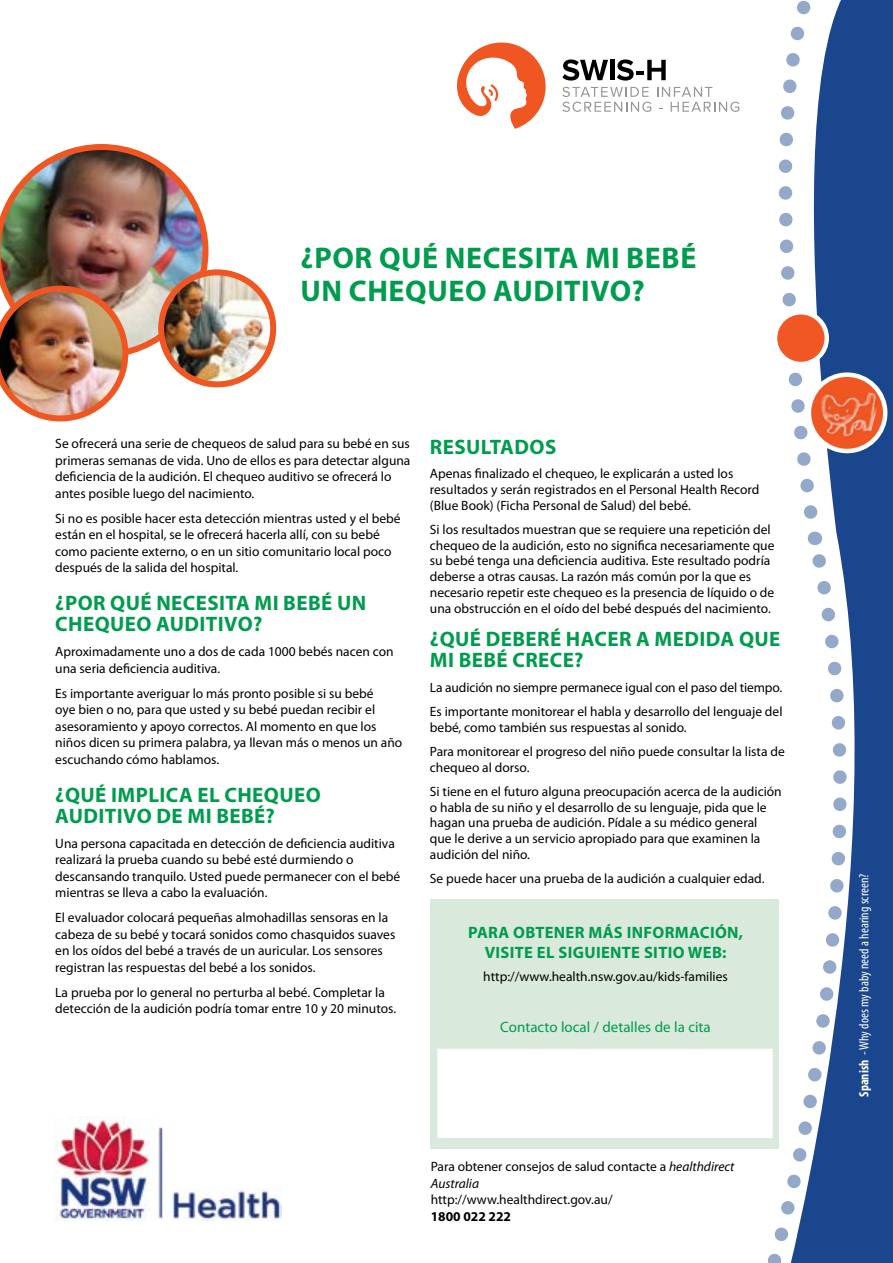
<style>
.page{position:relative;width:893px;height:1263px;background:#fff}
.page>*{position:absolute;margin:0;border:0;box-sizing:border-box;transform-origin:0 0}
.t1{font:700 30px/33px "Myriad Pro";letter-spacing:.02em;color:#009c4e}
.t2{font:700 21px/21px "Myriad Pro";letter-spacing:.02em;color:#009c4e}
.t3{font:700 16.5px/19.5px "Myriad Pro";letter-spacing:.02em;color:#009c4e;text-align:center}
.t4{font:15px "Myriad Pro";color:#009c4e}
.t5{font:13.5px/16.5px "Myriad Pro";color:#000}
.t6{font:condensed 13.5px "Myriad Pro";color:#fff}
.t7{font:700 13.5px "Myriad Pro";color:#000}
.s1{font-weight:700}
.s2{font-style:italic}
</style>
<div class="page">
<svg style="left:562px;top:87px;width:89px;height:25px"></svg>
<svg style="left:657px;top:87px;width:82px;height:25px"></svg>
<svg style="left:562px;top:59px;width:46px;height:22px"></svg>
<hr style="left:610px;top:60px;width:4px;height:20px;background:#000">
<svg style="left:617px;top:59px;width:49px;height:22px"></svg>
<svg style="left:457px;top:43px;width:89px;height:86px"></svg>
<img style="left:54px;top:1116px;width:227px;height:104px">
<div style="left:808px;top:0;width:85px;height:1263px;background:#1a468d"></div>
<svg style="left:767px;top:536px;width:110px;height:727px"></svg>
<svg style="left:778px;top:0;width:72px;height:527px"></svg>
<svg style="left:814px;top:532px;width:1px;height:13px"></svg>
<svg style="left:892px;top:640px;width:1px;height:13px"></svg>
<div style="left:886px;top:659px;width:7px;height:604px;background:#1a468d"></div>
<div style="left:775px;top:312px;width:52px;height:52px;background:#f05725;border-radius:50%"></div>
<div style="left:773px;top:310px;width:56px;height:56px;border:4px solid #fff;border-radius:50%"></div>
<svg style="left:809px;top:375px;width:76px;height:76px"></svg>
<div style="left:807px;top:372px;width:80px;height:81px;border:4px solid #fff;border-radius:50%"></div>
<img style="left:813px;top:381px;width:68px;height:63px">
<img style="left:0;top:144px;width:208px;height:277px">
<img style="left:161px;top:274px;width:112px;height:108px">
<div style="left:158px;top:269px;width:118px;height:118px;border:6px solid #f05622;border-radius:50%"></div>
<div style="left:431px;top:899px;width:348px;height:250px;background:#d9e9db"></div>
<div style="left:437px;top:1049px;width:336px;height:89px;background:#fff"></div>
<h1 class="t1" style="left:300px;top:240px;width:397px">¿POR QUÉ NECESITA MI BEBÉ<br>UN CHEQUEO AUDITIVO?</h1>
<p class="t5" style="left:55px;top:435px;width:357px">Se ofrecerá una serie de chequeos de salud para su bebé en sus primeras semanas de vida. Uno de ellos es para detectar alguna deficiencia de la audición. El chequeo auditivo se ofrecerá lo antes posible luego del nacimiento.</p>
<p class="t5" style="left:55px;top:510px;width:347px">Si no es posible hacer esta detección mientras usted y el bebé están en el hospital, se le ofrecerá hacerla allí, con su bebé como paciente externo, o en un sitio comunitario local poco después de la salida del hospital.</p>
<h2 class="t2" style="left:55px;top:592px;width:312px">¿POR QUÉ NECESITA MI BEBÉ UN<br>CHEQUEO AUDITIVO?</h2>
<p class="t5" style="left:55px;top:643px;width:340px">Aproximadamente uno a dos de cada 1000 bebés nacen con una seria deficiencia auditiva.</p>
<p class="t5" style="left:55px;top:685px;width:349px">Es importante averiguar lo más pronto posible si su bebé<br>oye bien o no, para que usted y su bebé puedan recibir el asesoramiento y apoyo correctos. Al momento en que los niños dicen su primera palabra, ya llevan más o menos un año escuchando cómo hablamos.</p>
<h2 class="t2" style="left:55px;top:783px;width:267px">¿QUÉ IMPLICA EL CHEQUEO<br>AUDITIVO DE MI BEBÉ?</h2>
<p class="t5" style="left:55px;top:835px;width:347px">Una persona capacitada en detección de deficiencia auditiva realizará la prueba cuando su bebé esté durmiendo o descansando tranquilo. Usted puede permanecer con el bebé mientras se lleva a cabo la evaluación.</p>
<p class="t5" style="left:55px;top:909px;width:342px">El evaluador colocará pequeñas almohadillas sensoras en la cabeza de su bebé y tocará sonidos como chasquidos suaves en los oídos del bebé a través de un auricular. Los sensores registran las respuestas del bebé a los sonidos.</p>
<p class="t5" style="left:55px;top:984px;width:342px">La prueba por lo general no perturba al bebé. Completar la detección de la audición podría tomar entre 10 y 20 minutos.</p>
<h2 class="t2" style="left:430px;top:435px;width:128px">RESULTADOS</h2>
<p class="t5" style="left:430px;top:465px;width:331px;line-height:15.8px">Apenas finalizado el chequeo, le explicarán a usted los resultados y serán registrados en el Personal Health Record (Blue Book) (Ficha Personal de Salud) del bebé.</p>
<p class="t5" style="left:430px;top:521px;width:346px;line-height:15.8px">Si los resultados muestran que se requiere una repetición del chequeo de la audición, esto no significa necesariamente que su bebé tenga una deficiencia auditiva. Este resultado podría deberse a otras causas. La razón más común por la que es necesario repetir este chequeo es la presencia de líquido o de una obstrucción en el oído del bebé después del nacimiento.</p>
<h2 class="t2" style="left:430px;top:628px;width:352px">¿QUÉ DEBERÉ HACER A MEDIDA QUE<br>MI BEBÉ CRECE?</h2>
<p class="t5" style="left:430px;top:675px;width:354px;line-height:24.3px">La audición no siempre permanece igual con el paso del tiempo.<br>Es importante monitorear el habla y desarrollo del lenguaje del</p>
<p class="t5" style="left:430px;top:715px;width:356px;line-height:24.3px">bebé, como también sus respuestas al sonido.<br>Para monitorear el progreso del niño puede consultar la lista de</p>
<p class="t5" style="left:430px;top:755px;width:353px;line-height:24.3px">chequeo al dorso.<br>Si tiene en el futuro alguna preocupación acerca de la audición</p>
<p class="t5" style="left:430px;top:799px;width:338px;line-height:15.8px">o habla de su niño y el desarrollo de su lenguaje, pida que le hagan una prueba de audición. Pídale a su médico general que le derive a un servicio apropiado para que examinen la audición del niño.</p>
<p class="t5" style="left:430px;top:870px;width:336px">Se puede hacer una prueba de la audición a cualquier edad.</p>
<p class="t6" style="left:856px;top:1097px;width:224px;rotate:-90deg"><span class="s1">Spanish</span> - Why does my baby need a hearing screen?</p>
<p class="t3" style="left:468px;top:922px;width:276px">PARA OBTENER MÁS INFORMACIÓN,<br>VISITE EL SIGUIENTE SITIO WEB:</p>
<p class="t5" style="left:483px;top:968px;width:246px">http://www.health.nsw.gov.au/kids-families</p>
<p class="t4" style="left:500px;top:1018px;width:212px">Contacto local / detalles de la cita</p>
<p class="t5" style="left:431px;top:1158px;width:305px">Para obtener consejos de salud contacte a <span class="s2">healthdirect<br>Australia</span></p>
<p class="t5" style="left:431px;top:1191px;width:183px">http://www.healthdirect.gov.au/</p>
<p class="t7" style="left:431px;top:1207px;width:82px">1800 022 222</p>
</div>
